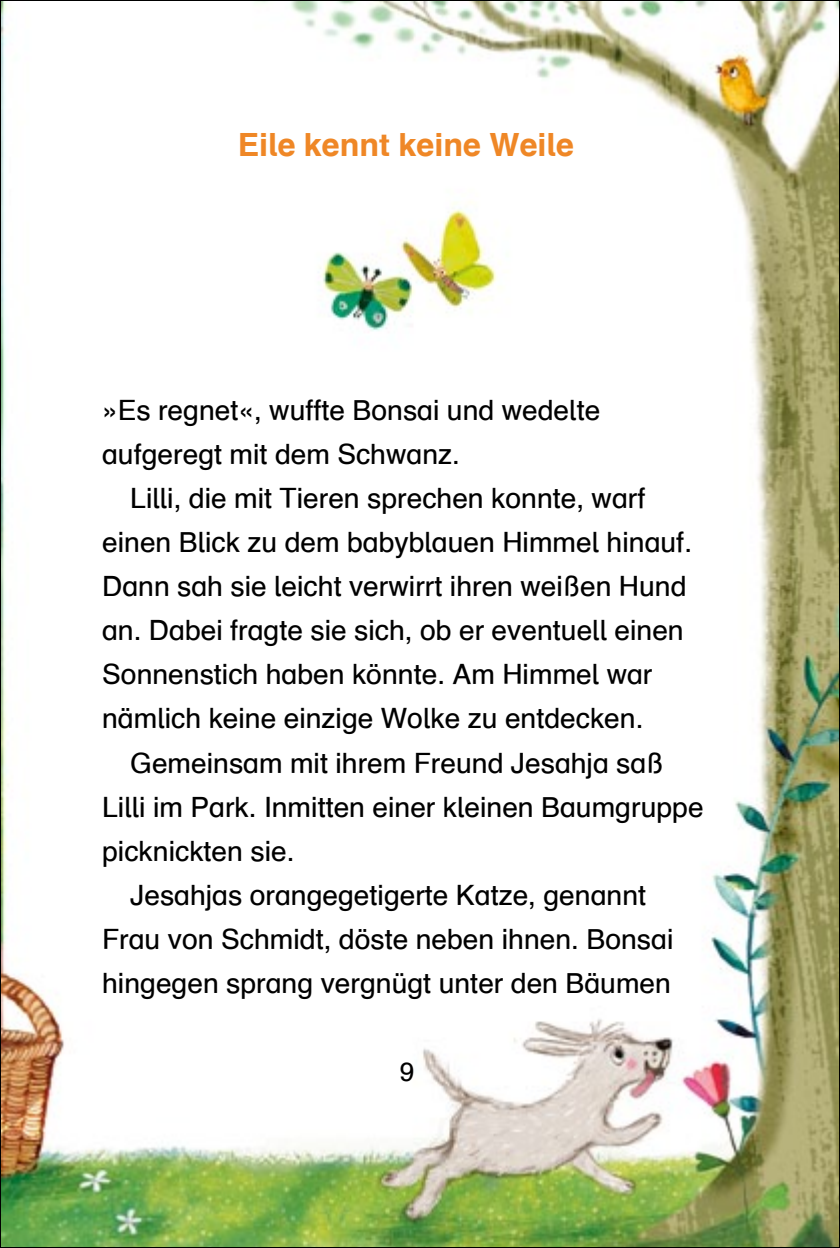
<style>
.page{position:relative;width:840px;height:1248px;background:#fff}
.page>*{position:absolute;margin:0;border:0;box-sizing:border-box;transform-origin:0 0}
.t1{font:700 32px "Schulbuch Nord+";color:#ef8726}
.t2{font:28px/44px "Schulbuch Nord+";color:#000}
.t3{font:26.4px "Schulbuch Nord+";color:#000}
</style>
<div class="page">
<img style="left:2px;top:2px;width:835px;height:1243px">
<p class="t1" style="left:237px;top:124px;width:337px">Eile kennt keine Weile</p>
<p class="t2" style="left:102px;top:388px;width:499px">»Es regnet«, wuffte Bonsai und wedelte aufgeregt mit dem Schwanz.</p>
<p class="t2" style="left:102px;top:476px;width:591px;text-indent:28px">Lilli, die mit Tieren sprechen konnte, warf einen Blick zu dem babyblauen Himmel hinauf.<br>Dann sah sie leicht verwirrt ihren weißen Hund an. Dabei fragte sie sich, ob er eventuell einen Sonnenstich haben könnte. Am Himmel war nämlich keine einzige Wolke zu entdecken.</p>
<p class="t2" style="left:130px;top:740px;width:534px">Gemeinsam mit ihrem Freund Jesahja saß</p>
<p class="t2" style="left:102px;top:784px;width:602px">Lilli im Park. Inmitten einer kleinen Baumgruppe</p>
<p class="t2" style="left:102px;top:827px;width:194px">picknickten sie.</p>
<p class="t2" style="left:130px;top:871px;width:517px">Jesahjas orangegetigerte Katze, genannt</p>
<p class="t2" style="left:102px;top:915px;width:572px">Frau von Schmidt, döste neben ihnen. Bonsai</p>
<p class="t2" style="left:102px;top:959px;width:570px">hingegen sprang vergnügt unter den Bäumen</p>
<p class="t3" style="left:399px;top:1054px;width:16px">9</p>
</div>
